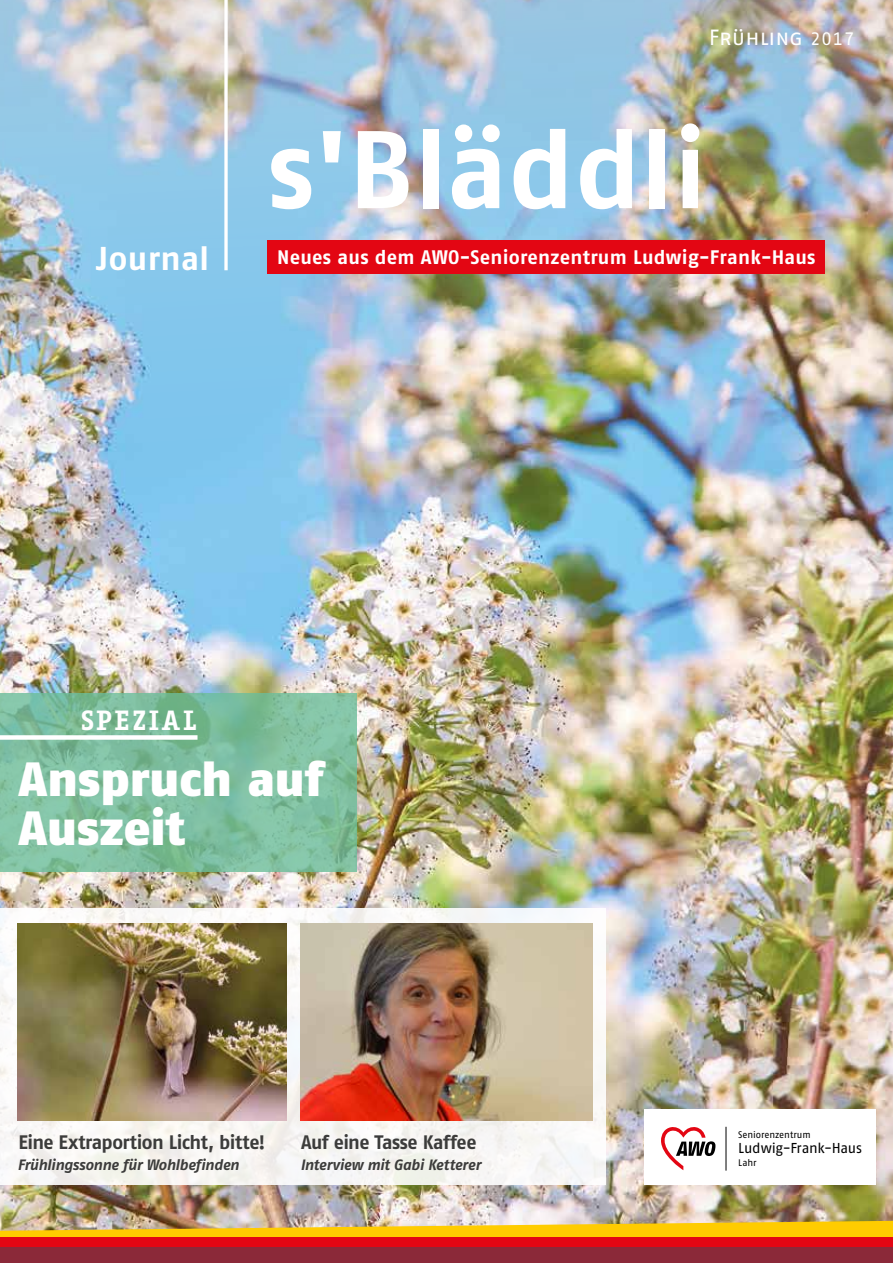
<style>
.page{position:relative;width:893px;height:1263px;background:#fff}
.page>*{position:absolute;margin:0;border:0;box-sizing:border-box;transform-origin:0 0}
.t1{font:700 110.1px "Fago No";letter-spacing:.005em;color:#fff}
.t2{font:48px/49.3px "Fago No Black Tf";color:#fff}
.t3{font:700 33px "Fago No Tf";letter-spacing:.01em;color:#fff}
.t4{font:700 27px "Fago Office Serif";letter-spacing:.1em;color:#fff}
.t5{font:22.05px "Fago No Tf Caps";color:#fff}
.t6{font:700 19.5px "Fago No Tf";letter-spacing:.01em;color:#fff}
.t7{font:700 19.5px "Fago No Tf";letter-spacing:-.025em;color:#3c3c3b}
.t8{font:italic 700 15px "Fago No Tf";letter-spacing:-.02em;color:#3c3c3b}
.t9{font:14.4px "Fago No";letter-spacing:-.025em;color:#000}
.t10{font:9.6px "Fago No";letter-spacing:-.01em;color:#000}
.s1{font-family:"Fago No Tf";font-size:18px}
</style>
<div class="page">
<img style="left:0;top:476px;width:893px;height:745px">
<img style="left:0;top:0;width:893px;height:476px">
<svg style="left:0;top:693px;width:357px;height:179px;background:#7ebe9f"></svg>
<div style="left:0;top:735px;width:198px;height:5px;background:#fff"></div>
<img style="left:0;top:1221px;width:893px;height:16px">
<div style="left:0;top:1237px;width:893px;height:11px;background:#e30613"></div>
<div style="left:0;top:1247px;width:893px;height:16px;background:#8b2939"></div>
<svg style="left:224px;top:0;width:4px;height:270px"></svg>
<div style="left:0;top:908px;width:606px;height:276px;background:linear-gradient(to right,#f8f6f3,#f6f6f5)"></div>
<img style="left:18px;top:923px;width:269px;height:198px">
<img style="left:301px;top:923px;width:291px;height:198px">
<div style="left:645px;top:1109px;width:231px;height:75px;background:#fff"></div>
<div style="left:268px;top:240px;width:557px;height:33px;background:#e30613"></div>
<hr style="left:726px;top:1127px;width:1px;height:43px;background:#000">
<svg style="left:661px;top:1127px;width:54px;height:43px"></svg>
<h3 class="t3" style="left:96px;top:239px;width:114px">Journal</h3>
<h3 class="t5" style="left:709px;top:25px;width:147px">Frühling <span class="s1">2017</span></h3>
<h1 class="t1" style="left:268px;top:105px;width:440px">s'Bläddli</h1>
<h3 class="t6" style="left:277px;top:245px;width:540px">Neues aus dem AWO-Seniorenzentrum Ludwig-Frank-Haus</h3>
<h3 class="t4" style="left:81px;top:705px;width:117px">SPEZIAL</h3>
<h2 class="t2" style="left:19px;top:754px;width:307px">Anspruch auf<br>Auszeit</h2>
<h3 class="t7" style="left:18px;top:1131px;width:249px">Eine Extraportion Licht, bitte!</h3>
<p class="t8" style="left:18px;top:1156px;width:223px">Frühlingssonne für Wohlbefinden</p>
<h3 class="t7" style="left:301px;top:1131px;width:177px">Auf eine Tasse Kaffee</h3>
<p class="t8" style="left:300px;top:1156px;width:182px">Interview mit Gabi Ketterer</p>
<p class="t10" style="left:738px;top:1129px;width:74px">Seniorenzentrum</p>
<p class="t9" style="left:738px;top:1140px;width:125px">Ludwig-Frank-Haus</p>
<p class="t10" style="left:738px;top:1157px;width:20px">Lahr</p>
</div>
